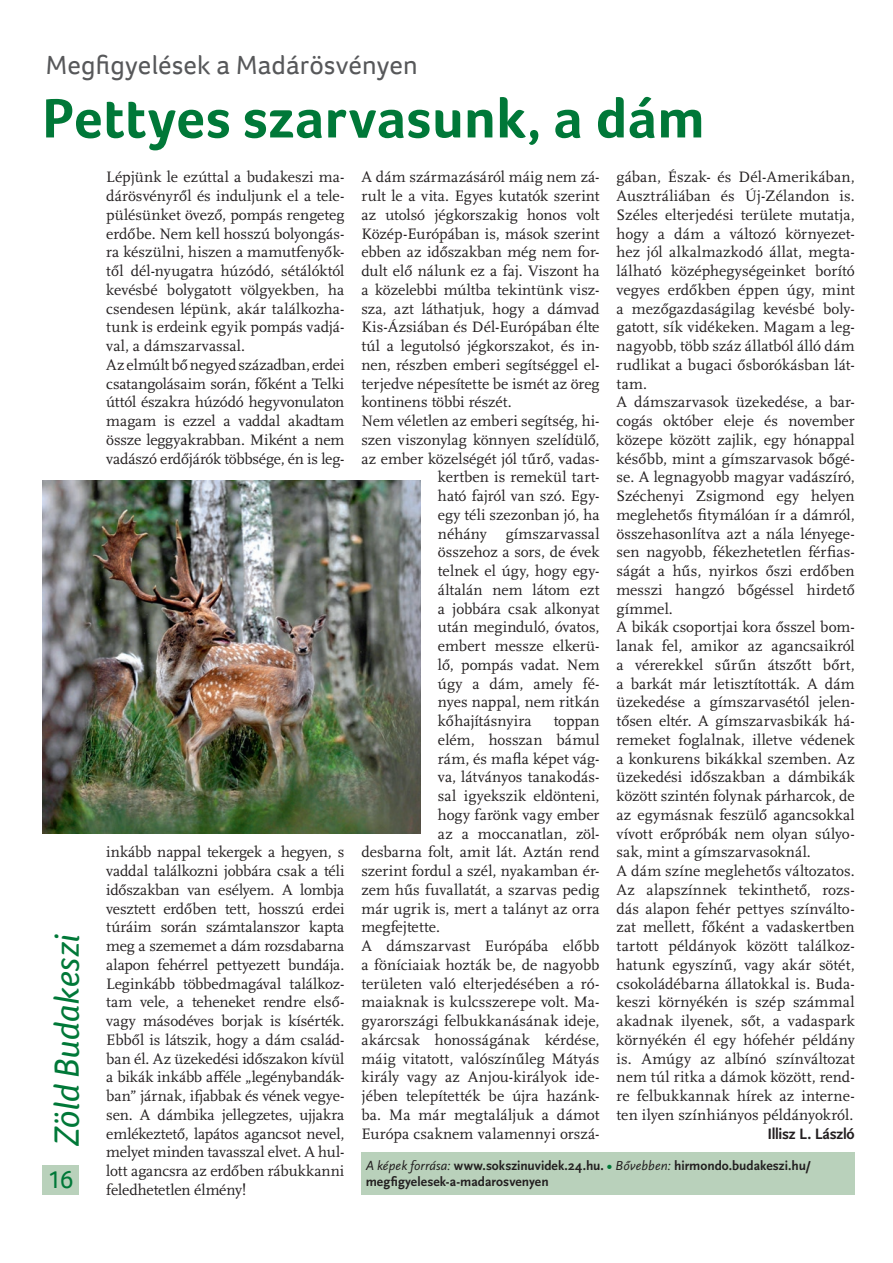
<style>
.page{position:relative;width:893px;height:1263px;background:#fff}
.page>*{position:absolute;margin:0;border:0;box-sizing:border-box;transform-origin:0 0}
.NEW_cím{font:700 57px "Foco";letter-spacing:.005em;color:#007838}
.t1{font:italic 36px "Foco";color:#007838}
.NEW_felcím{font:27px "Foco";letter-spacing:.01em;color:#57585a}
.t2{font:25.5px "Foco";color:#007838}
.NEW_kenyér{font:15.75px/18.8px "Scala Pro";color:#231f20;text-align:justify}
.NEW_kenyér-2{font:700 15.75px "Scala Sans Pro";letter-spacing:-.02em;color:#231f20}
.kenyér{font:700 13.5px/16.5px "Scala Sans Pro";color:#231f20}
.s1{font-weight:400;font-style:italic}
.s2{color:#007838}
</style>
<div class="page">
<div style="left:43px;top:1165px;width:36px;height:30px;background:#b9d1bb"></div>
<div style="left:361px;top:1152px;width:494px;height:43px;background:#b9d1bb"></div>
<img style="left:43px;top:480px;width:378px;height:353px">
<hr style="left:892px;top:119px;width:1px;height:268px;background:#c0d3e9">
<p class="NEW_felcím" style="left:46px;top:47px;width:374px">Megfigyelések a Madárösvényen</p>
<p class="NEW_cím" style="left:43px;top:81px;width:664px">Pettyes szarvasunk, a dám</p>
<p class="t1" style="left:43px;top:1146px;width:213px;rotate:-90deg">Zöld Budakeszi</p>
<p class="t2" style="left:47px;top:1163px;width:28px">16</p>
<p class="NEW_kenyér" style="left:106px;top:168px;width:240px">Lépjünk le ezúttal a budakeszi ma&shy;dárösvényről és induljunk el a tele&shy;pülésünket övező, pompás rengeteg erdőbe. Nem kell hosszú bolyongás&shy;ra készülni, hiszen a mamutfenyők&shy;től dél-nyugatra húzódó, sétálóktól kevésbé bolygatott völgyekben, ha csendesen lépünk, akár találkozha&shy;tunk is erdeink egyik pompás vadjá&shy;val, a dámszarvassal.</p>
<p class="NEW_kenyér" style="left:106px;top:355px;width:240px">Az elmúlt bő negyed században, erdei csatangolásaim során, főként a Telki úttól északra húzódó hegyvonulaton magam is ezzel a vaddal akadtam össze leggyakrabban. Miként a nem vadászó erdőjárók többsége, én is leg-</p>
<p class="NEW_kenyér" style="left:106px;top:843px;width:240px">inkább nappal tekergek a hegyen, s vaddal találkozni jobbára csak a téli időszakban van esélyem. A lombja vesztett erdőben tett, hosszú erdei túráim során számtalanszor kapta meg a szememet a dám rozsdabarna alapon fehérrel pettyezett bundája.<br>Leginkább többedmagával találkoz&shy;tam vele, a teheneket rendre első&shy;vagy másodéves borjak is kísérték.<br>Ebből is látszik, hogy a dám család&shy;ban él. Az üzekedési időszakon kívül a bikák inkább afféle „legénybandák&shy;ban” járnak, ifjabbak és vének vegye&shy;sen. A dámbika jellegzetes, ujjakra emlékeztető, lapátos agancsot nevel, melyet minden tavasszal elvet. A hul&shy;lott agancsra az erdőben rábukkanni feledhetetlen élmény!</p>
<p class="NEW_kenyér" style="left:361px;top:168px;width:240px">A dám származásáról máig nem zá&shy;rult le a vita. Egyes kutatók szerint az utolsó jégkorszakig honos volt Közép-Európában is, mások szerint ebben az időszakban még nem for&shy;dult elő nálunk ez a faj. Viszont ha a közelebbi múltba tekintünk vis - sza, azt láthatjuk, hogy a dámvad Kis-Ázsiában és Dél-Európában élte túl a legutolsó jégkorszakot, és in&shy;nen, részben emberi segítséggel el&shy;terjedve népesítette be ismét az öreg kontinens többi részét.</p>
<p class="NEW_kenyér" style="left:361px;top:412px;width:240px">Nem véletlen az emberi segítség, hi-</p>
<p class="NEW_kenyér" style="left:361px;top:430px;width:240px">szen viszonylag könnyen szelídülő,</p>
<p class="NEW_kenyér" style="left:361px;top:449px;width:240px">az ember közelségét jól tűrő, vadas-</p>
<p class="NEW_kenyér" style="left:438px;top:468px;width:163px">kertben is remekül tart-</p>
<p class="NEW_kenyér" style="left:438px;top:487px;width:163px">ható fajról van szó. Egy-</p>
<p class="NEW_kenyér" style="left:438px;top:505px;width:163px">egy téli szezonban jó, ha</p>
<p class="NEW_kenyér" style="left:438px;top:524px;width:163px">néhány gímszarvassal</p>
<p class="NEW_kenyér" style="left:438px;top:543px;width:163px">összehoz a sors, de évek</p>
<p class="NEW_kenyér" style="left:438px;top:562px;width:163px">telnek el úgy, hogy egy-</p>
<p class="NEW_kenyér" style="left:438px;top:580px;width:163px">általán nem látom ezt</p>
<p class="NEW_kenyér" style="left:438px;top:599px;width:163px">a jobbára csak alkonyat</p>
<p class="NEW_kenyér" style="left:438px;top:618px;width:163px">után meginduló, óvatos,</p>
<p class="NEW_kenyér" style="left:438px;top:637px;width:163px">embert messze elkerü-</p>
<p class="NEW_kenyér" style="left:438px;top:655px;width:163px">lő, pompás vadat. Nem</p>
<p class="NEW_kenyér" style="left:438px;top:674px;width:163px">úgy a dám, amely fé-</p>
<p class="NEW_kenyér" style="left:438px;top:693px;width:163px">nyes nappal, nem ritkán</p>
<p class="NEW_kenyér" style="left:438px;top:712px;width:95px">kőhajításnyira</p>
<p class="NEW_kenyér" style="left:554px;top:712px;width:47px">toppan</p>
<p class="NEW_kenyér" style="left:438px;top:730px;width:163px">elém, hosszan bámul</p>
<p class="NEW_kenyér" style="left:438px;top:749px;width:163px">rám, és mafla képet vág-</p>
<p class="NEW_kenyér" style="left:438px;top:768px;width:163px">va, látványos tanakodás-</p>
<p class="NEW_kenyér" style="left:438px;top:787px;width:163px">sal igyekszik eldönteni,</p>
<p class="NEW_kenyér" style="left:438px;top:805px;width:163px">hogy farönk vagy ember</p>
<p class="NEW_kenyér" style="left:438px;top:824px;width:163px">az a moccanatlan, zöl-</p>
<p class="NEW_kenyér" style="left:361px;top:843px;width:240px">desbarna folt, amit lát. Aztán rend</p>
<p class="NEW_kenyér" style="left:361px;top:862px;width:240px">szerint fordul a szél, nyakamban ér-</p>
<p class="NEW_kenyér" style="left:361px;top:880px;width:240px">zem hűs fuvallatát, a szarvas pedig</p>
<p class="NEW_kenyér" style="left:361px;top:899px;width:240px">már ugrik is, mert a talányt az orra</p>
<p class="NEW_kenyér" style="left:361px;top:918px;width:80px">megfejtette.</p>
<p class="NEW_kenyér" style="left:361px;top:937px;width:240px">A dámszarvast Európába előbb a föníciaiak hozták be, de nagyobb területen való elterjedésében a ró&shy;maiaknak is kulcsszerepe volt. Ma&shy;gyarországi felbukkanásának ideje, akárcsak honosságának kérdése, máig vitatott, valószínűleg Mátyás király vagy az Anjou-királyok ide&shy;jében telepítették be újra hazánk&shy;ba. Ma már megtaláljuk a dámot Európa csaknem valamennyi orszá-</p>
<p class="NEW_kenyér" style="left:617px;top:168px;width:240px">gában, Észak- és Dél-Amerikában, Ausztráliában és Új-Zélandon is.<br>Széles elterjedési területe mutatja, hogy a dám a változó környezet&shy;hez jól alkalmazkodó állat, megta&shy;lálható középhegységeinket borító vegyes erdőkben éppen úgy, mint a mezőgazdaságilag kevésbé boly&shy;gatott, sík vidékeken. Magam a leg&shy;nagyobb, több száz állatból álló dám rudlikat a bugaci ősborókásban lát&shy;tam.</p>
<p class="NEW_kenyér" style="left:617px;top:393px;width:240px">A dámszarvasok üzekedése, a bar&shy;cogás október eleje és november közepe között zajlik, egy hónappal később, mint a gímszarvasok bőgé&shy;se. A legnagyobb magyar vadászíró, Széchenyi Zsigmond egy helyen meglehetős fitymálóan ír a dámról, összehasonlítva azt a nála lényege&shy;sen nagyobb, fékezhetetlen férfias&shy;ságát a hűs, nyirkos őszi erdőben messzi hangzó bőgéssel hirdető gímmel.</p>
<p class="NEW_kenyér" style="left:617px;top:618px;width:240px">A bikák csoportjai kora ősszel bom&shy;lanak fel, amikor az agancsaikról a vérerekkel sűrűn átszőtt bőrt, a barkát már letisztították. A dám üzekedése a gímszarvasétól jelen&shy;tősen eltér. A gímszarvasbikák há&shy;remeket foglalnak, illetve védenek a konkurens bikákkal szemben. Az üzekedési időszakban a dámbikák között szintén folynak párharcok, de az egymásnak feszülő agancsokkal vívott erőpróbák nem olyan súlyo&shy;sak, mint a gímszarvasoknál.</p>
<p class="NEW_kenyér" style="left:617px;top:862px;width:240px">A dám színe meglehetős változatos.<br>Az alapszínnek tekinthető, rozs&shy;dás alapon fehér pettyes színválto&shy;zat mellett, főként a vadaskertben tartott példányok között találkoz&shy;hatunk egyszínű, vagy akár sötét, csokoládébarna állatokkal is. Buda&shy;keszi környékén is szép számmal akadnak ilyenek, sőt, a vadaspark környékén él egy hófehér példány is. Amúgy az albínó színváltozat nem túl ritka a dámok között, rend&shy;re felbukkannak hírek az interne&shy;ten ilyen színhiányos példányokról.</p>
<p class="NEW_kenyér-2" style="left:767px;top:1124px;width:89px">Illisz L. László</p>
<p class="kenyér" style="left:366px;top:1157px;width:447px"><span class="s1">A képek forrása:</span> www.sokszinuvidek.24.hu. <span class="s2">•</span> <span class="s1">Bővebben:</span> hirmondo.budakeszi.hu/ megfigyelesek-a-madarosvenyen</p>
</div>
